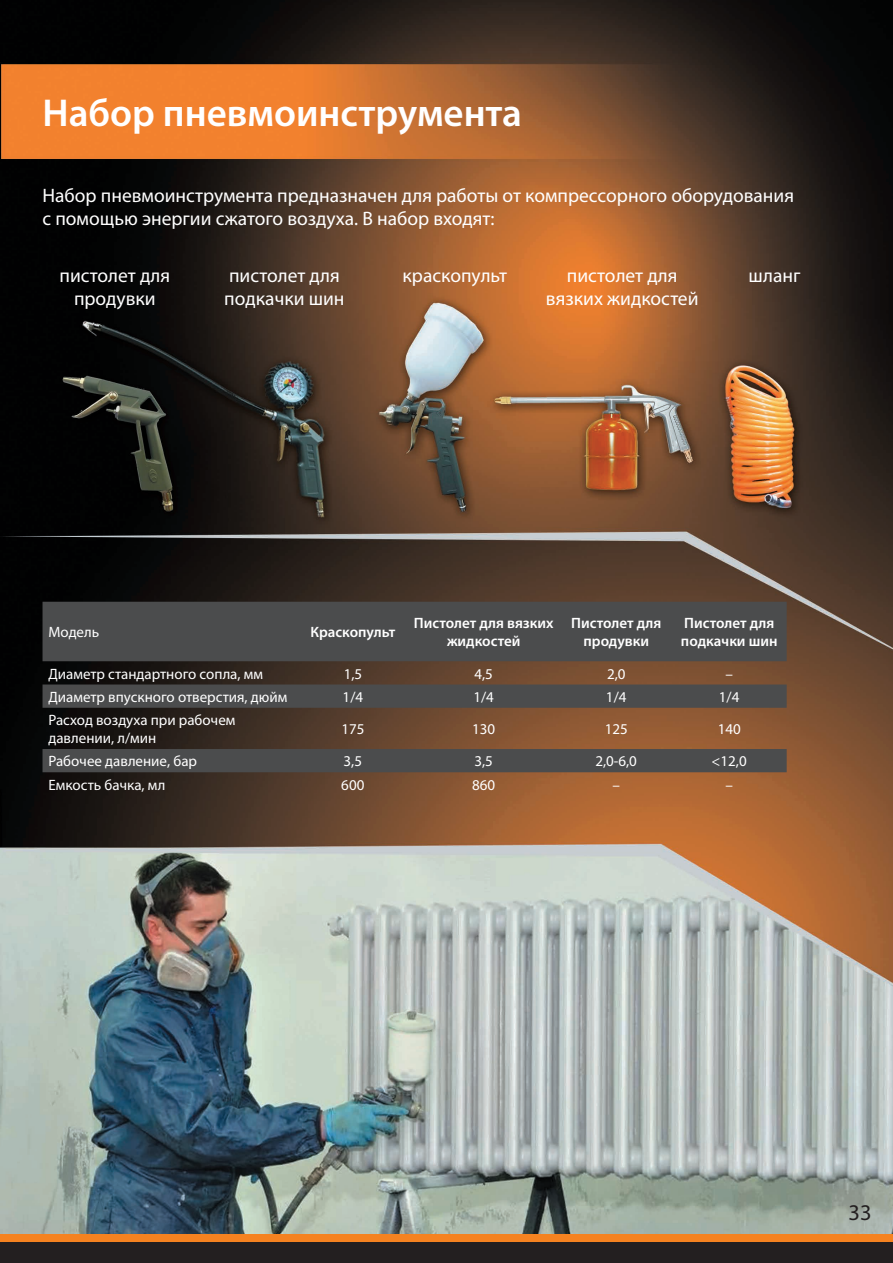
<style>
.page{position:relative;width:893px;height:1263px;background:#fff}
.page>*{position:absolute;margin:0;border:0;box-sizing:border-box;transform-origin:0 0}
.t1{font:600 39px "Myriad Pro";color:#fff}
.t2{font:22.5px "Myriad Pro";color:#231f20}
.t3{font:19.5px/23.4px "Myriad Pro";color:#fff}
.t4{font:15px/18px "Myriad Pro";color:#fff}
.t5{font:600 15px/18px "Myriad Pro";color:#fff;text-align:center}
.s1{color:#fff}
</style>
<div class="page">
<img style="left:0;top:0;width:893px;height:1234px">
<div style="left:0;top:1242px;width:893px;height:21px;background:#231f20"></div>
<div style="left:0;top:1234px;width:893px;height:8px;background:#f58220"></div>
<svg style="left:43px;top:602px;width:744px;height:170px;background:#50453e"></svg>
<h1 class="t1" style="left:43px;top:88px;width:481px">Набор пневмоинструмента</h1>
<p class="t3" style="left:43px;top:183px;width:753px">Набор пневмоинструмента предназначен для работы от компрессорного оборудования с помощью энергии сжатого воздуха. В набор входят:</p>
<p class="t3" style="left:59px;top:263px;width:112px;text-align:center">пистолет для продувки</p>
<p class="t3" style="left:403px;top:263px;width:106px">краскопульт</p>
<p class="t3" style="left:567px;top:263px;width:112px">пистолет для</p>
<p class="t3" style="left:749px;top:263px;width:53px">шланг</p>
<p class="t3" style="left:224px;top:263px;width:122px">пистолет для подкачки шин</p>
<p class="t3" style="left:546px;top:287px;width:154px">вязких жидкостей</p>
<p class="t4" style="left:49px;top:623px;width:52px">Модель</p>
<p class="t5" style="left:310px;top:623px;width:87px">Краскопульт</p>
<p class="t5" style="left:414px;top:614px;width:141px">Пистолет для вязких жидкостей</p>
<p class="t5" style="left:571px;top:614px;width:92px">Пистолет для продувки</p>
<p class="t5" style="left:681px;top:614px;width:98px;text-align:left">Пистолет для подкачки шин</p>
<p class="t4" style="left:49px;top:664px;width:216px">Диаметр стандартного сопла, мм</p>
<p class="t4" style="left:344px;top:664px;width:20px">1,5</p>
<p class="t4" style="left:474px;top:664px;width:20px">4,5</p>
<p class="t4" style="left:607px;top:664px;width:20px">2,0</p>
<p class="t4" style="left:725px;top:664px;width:9px">–</p>
<p class="t4" style="left:48px;top:687px;width:240px">Диаметр впускного отверстия, дюйм</p>
<p class="t4" style="left:343px;top:687px;width:22px">1/4</p>
<p class="t4" style="left:473px;top:687px;width:22px">1/4</p>
<p class="t4" style="left:606px;top:687px;width:22px">1/4</p>
<p class="t4" style="left:719px;top:687px;width:22px">1/4</p>
<p class="t4" style="left:48px;top:711px;width:188px">Расход воздуха при рабочем давлении, л/мин</p>
<p class="t4" style="left:341px;top:720px;width:25px">175</p>
<p class="t4" style="left:472px;top:720px;width:25px">130</p>
<p class="t4" style="left:605px;top:720px;width:25px">125</p>
<p class="t4" style="left:718px;top:720px;width:25px">140</p>
<p class="t4" style="left:48px;top:752px;width:150px">Рабочее давление, бар</p>
<p class="t4" style="left:344px;top:752px;width:20px">3,5</p>
<p class="t4" style="left:474px;top:752px;width:20px">3,5</p>
<p class="t4" style="left:595px;top:752px;width:43px">2,0-6,0</p>
<p class="t4" style="left:712px;top:752px;width:37px">&lt;12,0</p>
<p class="t4" style="left:48px;top:775px;width:118px">Емкость бачка, мл</p>
<p class="t4" style="left:341px;top:775px;width:25px">600</p>
<p class="t4" style="left:472px;top:775px;width:25px">860</p>
<p class="t4" style="left:612px;top:775px;width:9px">–</p>
<p class="t4" style="left:725px;top:775px;width:9px">–</p>
<p class="t2" style="left:849px;top:1198px;width:35px">33<span class="s1">3</span></p>
</div>
